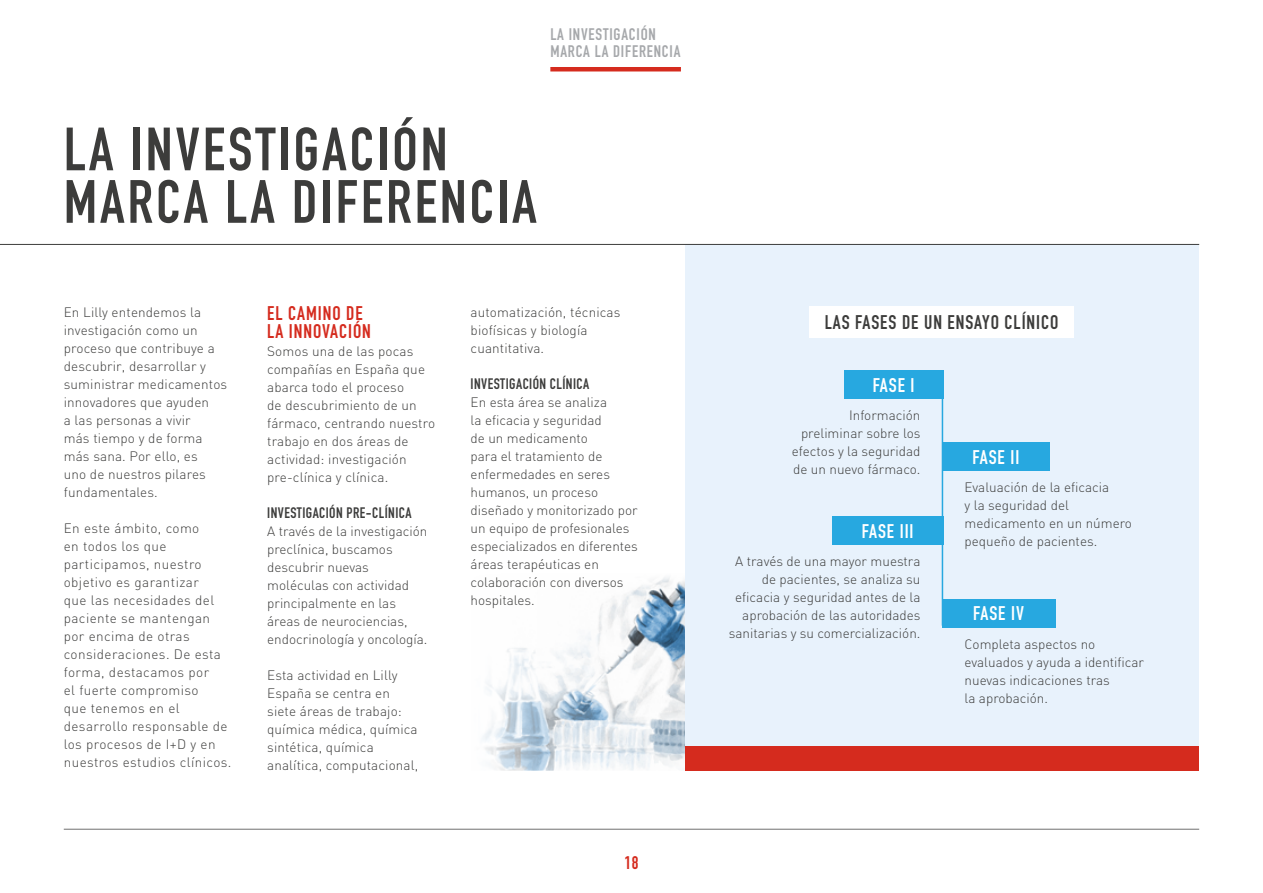
<style>
.page{position:relative;width:1263px;height:893px;background:#fff}
.page>*{position:absolute;margin:0;border:0;box-sizing:border-box;transform-origin:0 0}
.t1{font:700 60px/52.5px "DIN Condensed";letter-spacing:.05em;color:#3c3c3b}
.t2{font:700 19.5px "DIN Condensed";letter-spacing:.05em;color:#3c3c3b}
.t3{font:700 19.5px "DIN Condensed";letter-spacing:.05em;color:#fff}
.t4{font:700 19.5px/18px "DIN Condensed";letter-spacing:.05em;color:#d52b1e}
.t5{font:700 18px "DIN Condensed";color:#d52b1e}
.t6{font:700 16.5px/16.5px "DIN Condensed";letter-spacing:.05em;color:#a6a8ab}
.t7{font:700 15px "DIN Condensed";letter-spacing:.03em;color:#3c3c3b}
.t8{font:13.5px/18px "DIN Light Alternate";color:#3c3c3b}
.t9{font:13.5px/18px "DIN Light Alternate";letter-spacing:.03em;color:#3c3c3b}
</style>
<div class="page">
<hr style="left:64px;top:829px;width:1135px;height:1px;background:#706f6f">
<img style="left:482px;top:572px;width:204px;height:198px">
<hr style="left:550px;top:67px;width:131px;height:4px;background:#d52b1e">
<div style="left:686px;top:245px;width:513px;height:504px;background:#e8f2fc"></div>
<div style="left:686px;top:746px;width:513px;height:24px;background:#d52b1e"></div>
<hr style="left:942px;top:371px;width:1px;height:254px;background:#27a8e0">
<div style="left:844px;top:370px;width:99px;height:29px;background:#27a8e0"></div>
<div style="left:832px;top:516px;width:111px;height:29px;background:#27a8e0"></div>
<div style="left:942px;top:443px;width:108px;height:28px;background:#27a8e0"></div>
<div style="left:942px;top:599px;width:113px;height:29px;background:#27a8e0"></div>
<hr style="left:0;top:244px;width:1199px;height:1px;background:#3c3c3b">
<div style="left:809px;top:306px;width:265px;height:32px;background:#fff"></div>
<p class="t6" style="left:550px;top:26px;width:132px">LA INVESTIGACIÓN<br>MARCA LA DIFERENCIA</p>
<h1 class="t1" style="left:64px;top:123px;width:474px">LA INVESTIGACIÓN<br>MARCA LA DIFERENCIA</h1>
<p class="t8" style="left:64px;top:303px;width:165px">En Lilly entendemos la investigación como un proceso que contribuye a descubrir, desarrollar y suministrar medicamentos innovadores que ayuden<br>a las personas a vivir<br>más tiempo y de forma más sana. Por ello, es<br>uno de nuestros pilares fundamentales.</p>
<p class="t9" style="left:64px;top:519px;width:169px">En este ámbito, como<br>en todos los que participamos, nuestro objetivo es garantizar<br>que las necesidades del paciente se mantengan por encima de otras consideraciones. De esta forma, destacamos por<br>el fuerte compromiso<br>que tenemos en el desarrollo responsable de los procesos de I+D y en nuestros estudios clínicos.</p>
<h2 class="t4" style="left:267px;top:304px;width:105px">EL CAMINO DE<br>LA INNOVACIÓN</h2>
<p class="t8" style="left:267px;top:342px;width:169px">Somos una de las pocas compañías en España que abarca todo el proceso<br>de descubrimiento de un fármaco, centrando nuestro trabajo en dos áreas de actividad: investigación pre-clínica y clínica.</p>
<p class="t7" style="left:267px;top:503px;width:146px">INVESTIGACIÓN PRE-CLÍNICA</p>
<p class="t8" style="left:267px;top:522px;width:162px">A través de la investigación preclínica, buscamos descubrir nuevas moléculas con actividad principalmente en las áreas de neurociencias, endocrinología y oncología.</p>
<p class="t8" style="left:267px;top:666px;width:153px">Esta actividad en Lilly<br>España se centra en siete áreas de trabajo: química médica, química sintética, química analítica, computacional,</p>
<p class="t8" style="left:471px;top:303px;width:151px">automatización, técnicas biofísicas y biología cuantitativa.</p>
<p class="t7" style="left:471px;top:374px;width:120px">INVESTIGACIÓN CLÍNICA</p>
<p class="t8" style="left:471px;top:393px;width:169px">En esta área se analiza<br>la eficacia y seguridad<br>de un medicamento<br>para el tratamiento de enfermedades en seres humanos, un proceso diseñado y monitorizado por un equipo de profesionales especializados en diferentes áreas terapéuticas en colaboración con diversos hospitales.</p>
<h3 class="t5" style="left:624px;top:850px;width:16px">18</h3>
<h2 class="t2" style="left:825px;top:309px;width:235px">LAS FASES DE UN ENSAYO CLÍNICO</h2>
<h2 class="t3" style="left:873px;top:372px;width:43px">FASE I</h2>
<p class="t8" style="left:792px;top:406px;width:130px;text-align:right">Información preliminar sobre los efectos y la seguridad de un nuevo fármaco.</p>
<h2 class="t3" style="left:862px;top:518px;width:53px">FASE III</h2>
<p class="t8" style="left:729px;top:552px;width:193px;text-align:right">A través de una mayor muestra de pacientes, se analiza su eficacia y seguridad antes de la aprobación de las autoridades sanitarias y su comercialización.</p>
<h2 class="t3" style="left:972px;top:444px;width:48px">FASE II</h2>
<p class="t8" style="left:964px;top:478px;width:169px">Evaluación de la eficacia<br>y la seguridad del medicamento en un número pequeño de pacientes.</p>
<h2 class="t3" style="left:973px;top:600px;width:52px">FASE IV</h2>
<p class="t8" style="left:964px;top:635px;width:181px">Completa aspectos no evaluados y ayuda a identificar nuevas indicaciones tras<br>la aprobación.</p>
</div>
